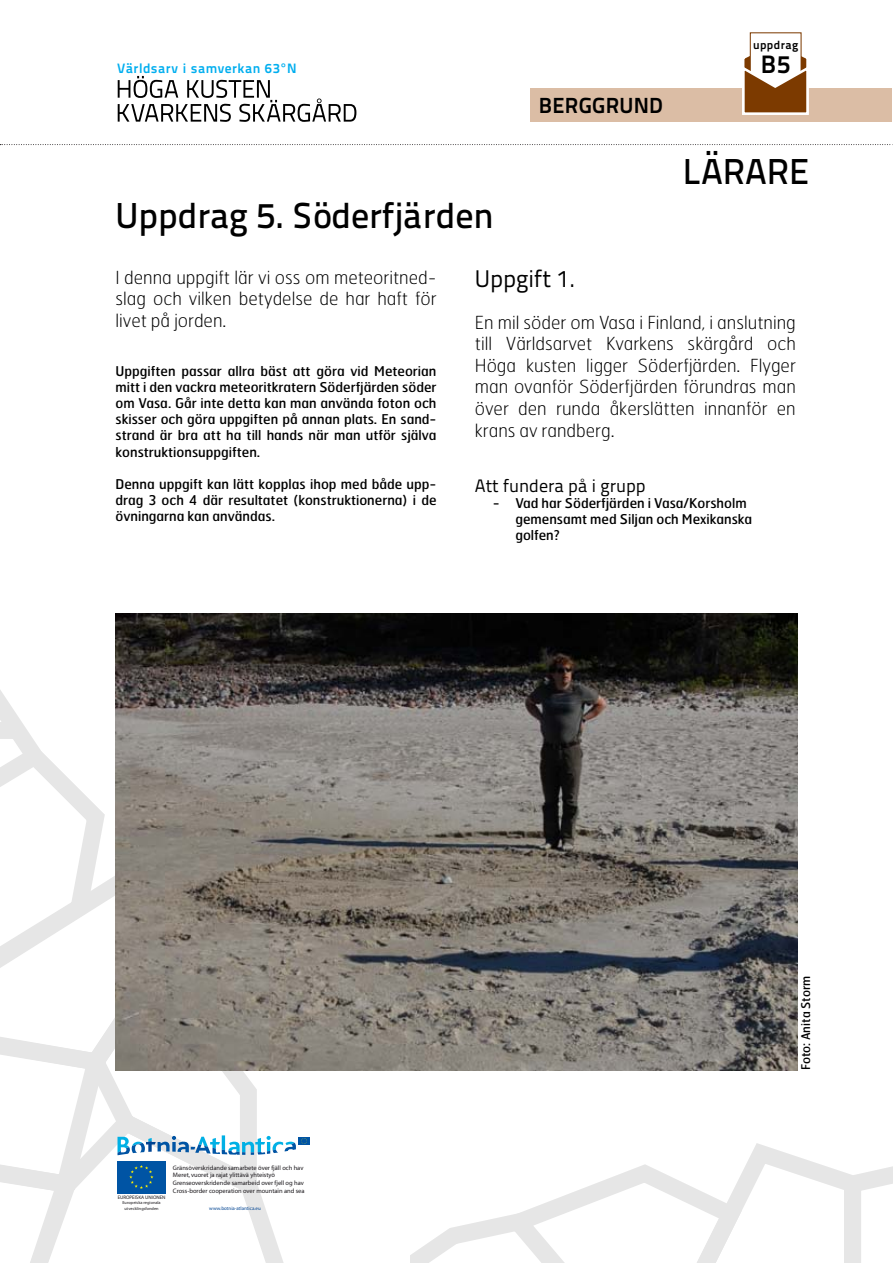
<style>
.page{position:relative;width:893px;height:1263px;background:#fff}
.page>*{position:absolute;margin:0;border:0;box-sizing:border-box;transform-origin:0 0}
.t1{font:36px "Titillium Text 14 L 600 wt";color:#000}
.t2{font:25.2px "Titillium Text 14 L 800 wt";color:#000}
.t3{font:24px "Titillium Text 14 L 400 wt";color:#000}
.t4{font:21.9px "Titillium Text 14 L 800 wt";letter-spacing:.015em;color:#000}
.t5{font:100 18px/21.6px "Hermes";color:#000;text-align:justify}
.t6{font:18px "Titillium Text 14 L 400 wt";color:#000}
.t7{font:13.65px "Titillium Text 14 L 800 wt";letter-spacing:.04em;color:#00aeef}
.t8{font:13.5px/16.2px "Hermes";color:#000;text-align:justify}
.t9{font:12px "Hermes";color:#000}
.t10{font:11.7px "Titillium Text 14 L 800 wt";letter-spacing:.04em;color:#000}
.t11{font:6.45px/7.8px "Myriad";color:#1a171b}
.t12{font:4.95px "Myriad Pro";color:#004492}
.t13{font:4.95px "Myriad";color:#1a171b}
.t14{font:4.35px/5.1px "Myriad";letter-spacing:.01em;color:#1a171b;text-align:center}
</style>
<div class="page">
<svg style="left:410px;top:1143px;width:483px;height:120px"></svg>
<svg style="left:0;top:623px;width:363px;height:640px"></svg>
<img style="left:116px;top:614px;width:681px;height:456px">
<svg style="left:0;top:144px;width:893px;height:1px"></svg>
<svg style="left:118px;top:76px;width:238px;height:46px"></svg>
<div style="left:530px;top:88px;width:361px;height:33px;background:#dbbda5"></div>
<svg style="left:742px;top:40px;width:67px;height:75px"></svg>
<p class="t7" style="left:117px;top:60px;width:181px">Världsarv i samverkan 63°N</p>
<h1 class="t1" style="left:116px;top:194px;width:380px">Uppdrag 5. Söderfjärden</h1>
<h3 class="t4" style="left:539px;top:91px;width:126px">BERGGRUND</h3>
<p class="t10" style="left:753px;top:38px;width:47px">uppdrag</p>
<h2 class="t2" style="left:761px;top:48px;width:31px">B5</h2>
<h1 class="t1" style="left:683px;top:150px;width:128px">LÄRARE</h1>
<h3 class="t5" style="left:116px;top:267px;width:323px">I denna uppgift lär vi oss om meteoritned&shy;slag och vilken betydelse de har haft för livet på jorden.</h3>
<p class="t8" style="left:116px;top:363px;width:323px">Uppgiften passar allra bäst att göra vid Meteorian mitt i den vackra meteoritkratern Söderfjärden söder om Vasa. Går inte detta kan man använda foton och skisser och göra uppgiften på annan plats. En sand&shy;strand är bra att ha till hands när man utför själva konstruktionsuppgiften.</p>
<p class="t8" style="left:116px;top:476px;width:323px">Denna uppgift kan lätt kopplas ihop med både upp&shy;drag 3 och 4 där resultatet (konstruktionerna) i de övningarna kan användas.</p>
<h3 class="t3" style="left:475px;top:265px;width:102px">Uppgift 1.</h3>
<h3 class="t5" style="left:475px;top:311px;width:323px">En mil söder om Vasa i Finland, i anslutning till Världsarvet Kvarkens skärgård och Höga kusten ligger Söderfjärden. Flyger man ovanför Söderfjärden förundras man över den runda åkerslätten innanför en krans av randberg.</h3>
<h3 class="t6" style="left:475px;top:475px;width:172px">Att fundera på i grupp</h3>
<p class="t8" style="left:515px;top:495px;width:238px;text-align:left;text-indent:-23px">- Vad har Söderfjärden i Vasa/Korsholm gemensamt med Siljan och Mexikanska golfen?</p>
<p class="t13" style="left:118px;top:1195px;width:49px">EUROPEISKA UNIONEN</p>
<p class="t14" style="left:122px;top:1200px;width:40px">Europeiska regionala utvecklingsfonden</p>
<p class="t11" style="left:173px;top:1164px;width:133px">Gränsöverskridande samarbete över fjäll och hav Meret, vuoret ja rajat ylittävä yhteistyö Grenseoverskridende samarbeid over fjell og hav Cross-border cooperation over mountain and sea</p>
<p class="t12" style="left:209px;top:1205px;width:53px">www.botnia-atlantica.eu</p>
<p class="t9" style="left:799px;top:1070px;width:96px;rotate:-90deg">Foto: Anita Storm</p>
</div>
